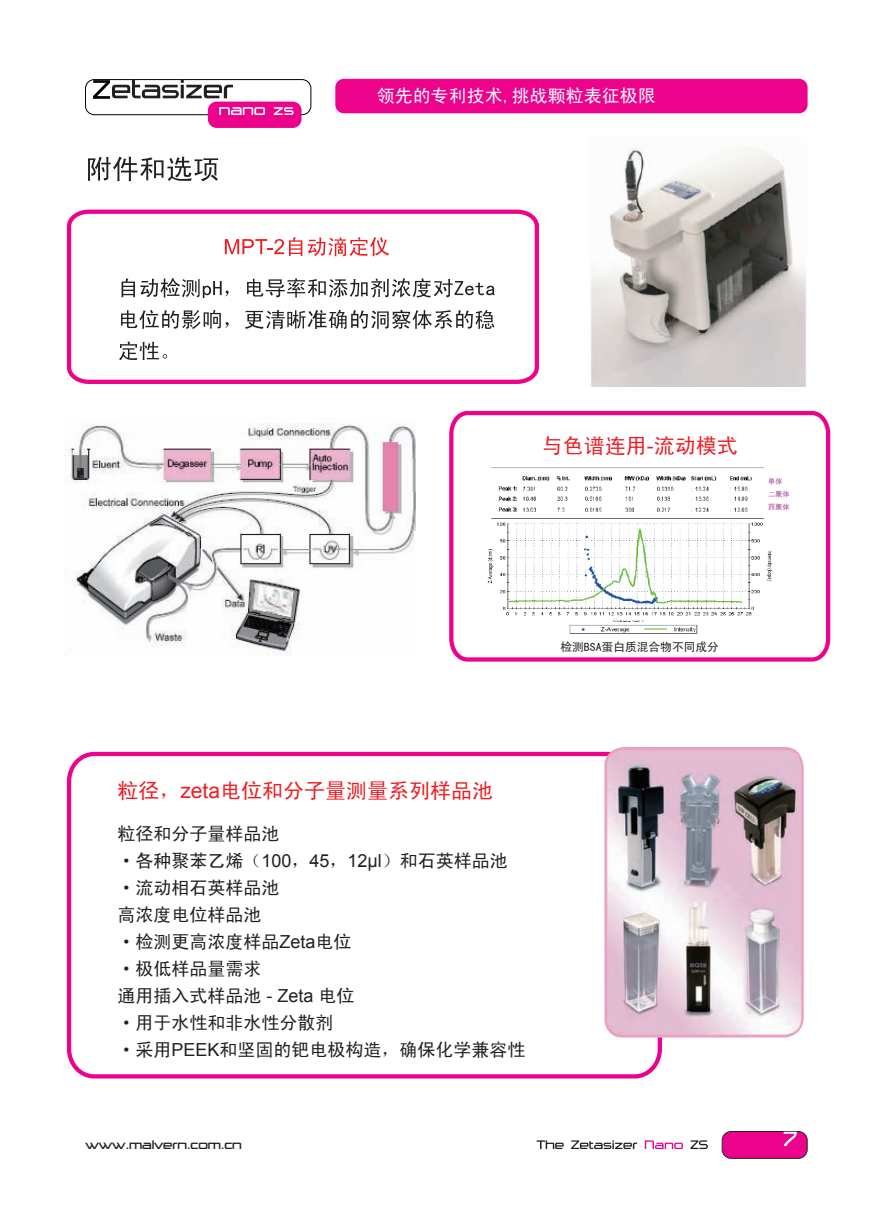
<style>
.page{position:relative;width:893px;height:1212px;background:#fff}
.page>*{position:absolute;margin:0;border:0;box-sizing:border-box;transform-origin:0 0}
.t1{font:21px "Sim Hei";color:#ee1d23}
.t2{font:18px/27px "Sim Hei";color:#231f20}
.t3{font:18px "Sim Hei";color:#fff}
.t4{font:300 13.5px "Trade Marker";color:#231f20}
.t5{font:11.7px "Sim Hei";color:#231f20}
.s1{font-family:"Arial"}
</style>
<div class="page">
<img style="left:590px;top:145px;width:216px;height:242px">
<div style="left:722px;top:1132px;width:85px;height:26px;background:#ed028c;border-radius:9px"></div>
<div style="left:722px;top:1131px;width:86px;height:28px;border:1px solid #231f20;border-radius:9px"></div>
<svg style="left:88px;top:157px;width:130px;height:24px"></svg>
<svg style="left:66px;top:209px;width:473px;height:175px"></svg>
<svg style="left:225px;top:237px;width:77px;height:19px"></svg>
<svg style="left:308px;top:237px;width:81px;height:19px"></svg>
<svg style="left:121px;top:278px;width:108px;height:20px"></svg>
<svg style="left:247px;top:278px;width:248px;height:19px"></svg>
<svg style="left:121px;top:310px;width:108px;height:19px"></svg>
<svg style="left:245px;top:310px;width:249px;height:19px"></svg>
<svg style="left:119px;top:341px;width:48px;height:19px"></svg>
<div style="left:67px;top:752px;width:595px;height:326px;border:4px solid #ed028c;border-radius:26px"></div>
<svg style="left:449px;top:410px;width:382px;height:252px"></svg>
<div style="left:335px;top:79px;width:473px;height:34px;background:#ed028c;border-radius:9px"></div>
<img style="left:604px;top:747px;width:200px;height:291px">
<svg style="left:537px;top:1140px;width:100px;height:9px"></svg>
<svg style="left:645px;top:1140px;width:38px;height:9px"></svg>
<svg style="left:690px;top:1140px;width:18px;height:9px"></svg>
<svg style="left:784px;top:1132px;width:13px;height:14px"></svg>
<img style="left:64px;top:423px;width:352px;height:231px">
<img style="left:486px;top:465px;width:308px;height:170px">
<div style="left:85px;top:79px;width:226px;height:36px;border:1px solid #000;border-radius:9px"></div>
<div style="left:208px;top:102px;width:94px;height:26px;background:#ed028c;border-radius:9px"></div>
<svg style="left:219px;top:107px;width:46px;height:8px"></svg>
<svg style="left:274px;top:107px;width:20px;height:8px"></svg>
<svg style="left:93px;top:80px;width:140px;height:19px"></svg>
<div style="left:414px;top:531px;width:19px;height:145px;background:#fff"></div>
<p class="t3" style="left:377px;top:86px;width:280px">领先的专利技术,挑战颗粒表征极限</p>
<p class="t1" style="left:542px;top:435px;width:197px">与色谱连用<span class="s1">-</span>流动模式</p>
<p class="t5" style="left:560px;top:641px;width:160px">检测BSA蛋白质混合物不同成分</p>
<p class="t1" style="left:117px;top:780px;width:377px">粒径，<span class="s1">zeta</span>电位和分子量测量系列样品池</p>
<p class="t2" style="left:117px;top:820px;width:410px">粒径和分子量样品池<br>·各种聚苯乙烯（<span class="s1">100</span>，<span class="s1">45</span>，<span class="s1">12μl</span>）和石英样品池·流动相石英样品池<br>高浓度电位样品池<br>·检测更高浓度样品<span class="s1">Zeta</span>电位<br>·极低样品量需求<br>通用插入式样品池 <span class="s1">- Zeta</span> 电位<br>·用于水性和非水性分散剂<br>·采用<span class="s1">PEEK</span>和坚固的钯电极构造，确保化学兼容性</p>
<p class="t4" style="left:85px;top:1136px;width:158px">www.malvern.com.cn</p>
</div>
